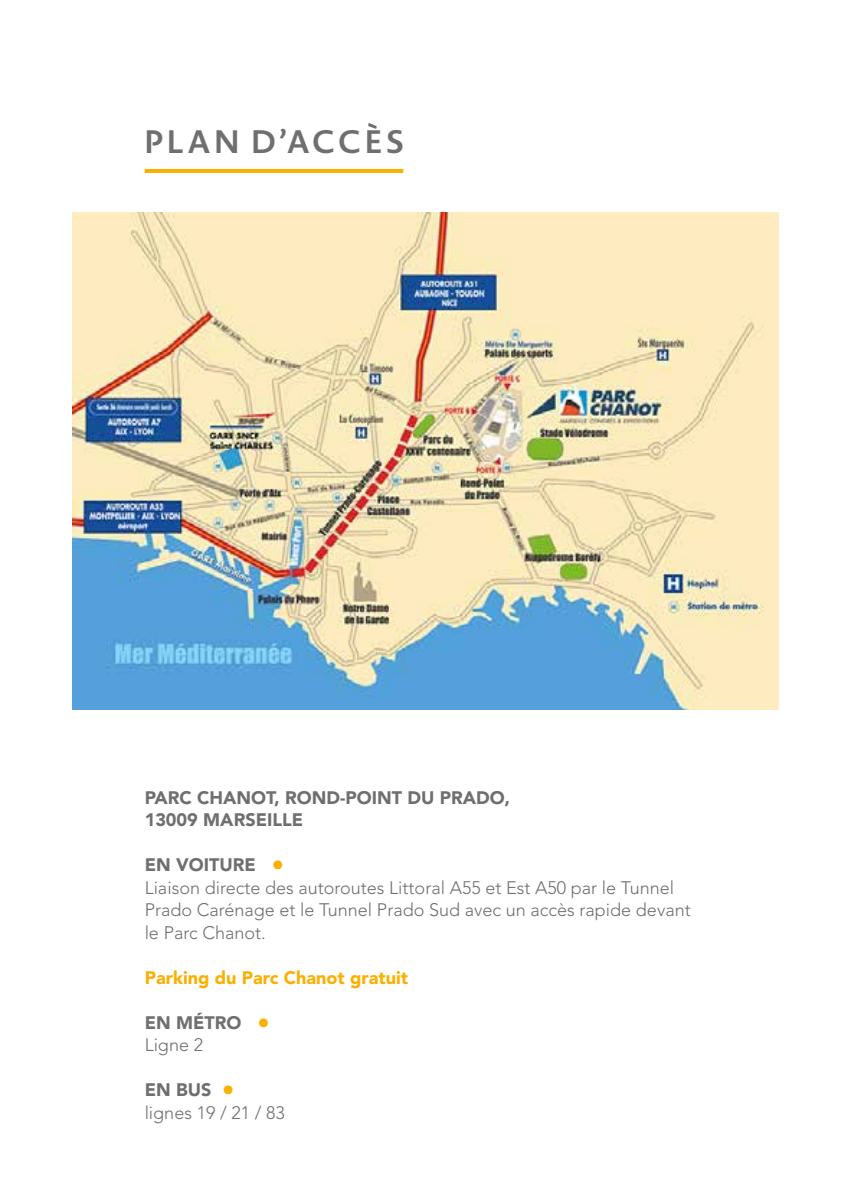
<style>
.page{position:relative;width:851px;height:1191px;background:#fff}
.page>*{position:absolute;margin:0;border:0;box-sizing:border-box;transform-origin:0 0}
.t1{font:900 48px "Avenir LT Std";color:#f9b000}
.t2{font:700 32px "Novel Display";letter-spacing:.12em;color:#706f6f}
.t3{font:300 18px/22.4px "Avenir LT Std";color:#706f6f}
.t4{font:900 18px/22.4px "Avenir LT Std";color:#706f6f}
.t5{font:900 18px "Avenir LT Std";color:#f9b000}
</style>
<div class="page">
<hr style="left:145px;top:169px;width:258px;height:4px;background:#f9b000">
<img style="left:72px;top:213px;width:706px;height:496px">
<h2 class="t2" style="left:145px;top:121px;width:261px">PLAN D’ACCÈS</h2>
<p class="t4" style="left:145px;top:786px;width:367px">PARC CHANOT, ROND-POINT DU PRADO,<br>13009 MARSEILLE</p>
<p class="t4" style="left:145px;top:854px;width:112px">EN VOITURE</p>
<h1 class="t1" style="left:271px;top:823px;width:16px">.</h1>
<p class="t3" style="left:145px;top:876px;width:547px">Liaison directe des autoroutes Littoral A55 et Est A50 par le Tunnel<br>Prado Carénage et le Tunnel Prado Sud avec un accès rapide devant le Parc Chanot.</p>
<p class="t5" style="left:145px;top:966px;width:265px">Parking du Parc Chanot gratuit</p>
<p class="t4" style="left:145px;top:1011px;width:98px">EN MÉTRO</p>
<h1 class="t1" style="left:256px;top:981px;width:16px">.</h1>
<p class="t3" style="left:145px;top:1034px;width:60px">Ligne 2</p>
<p class="t4" style="left:145px;top:1079px;width:68px">EN BUS</p>
<h1 class="t1" style="left:221px;top:1048px;width:16px">.</h1>
<p class="t3" style="left:145px;top:1101px;width:142px">lignes 19 / 21 / 83</p>
</div>
